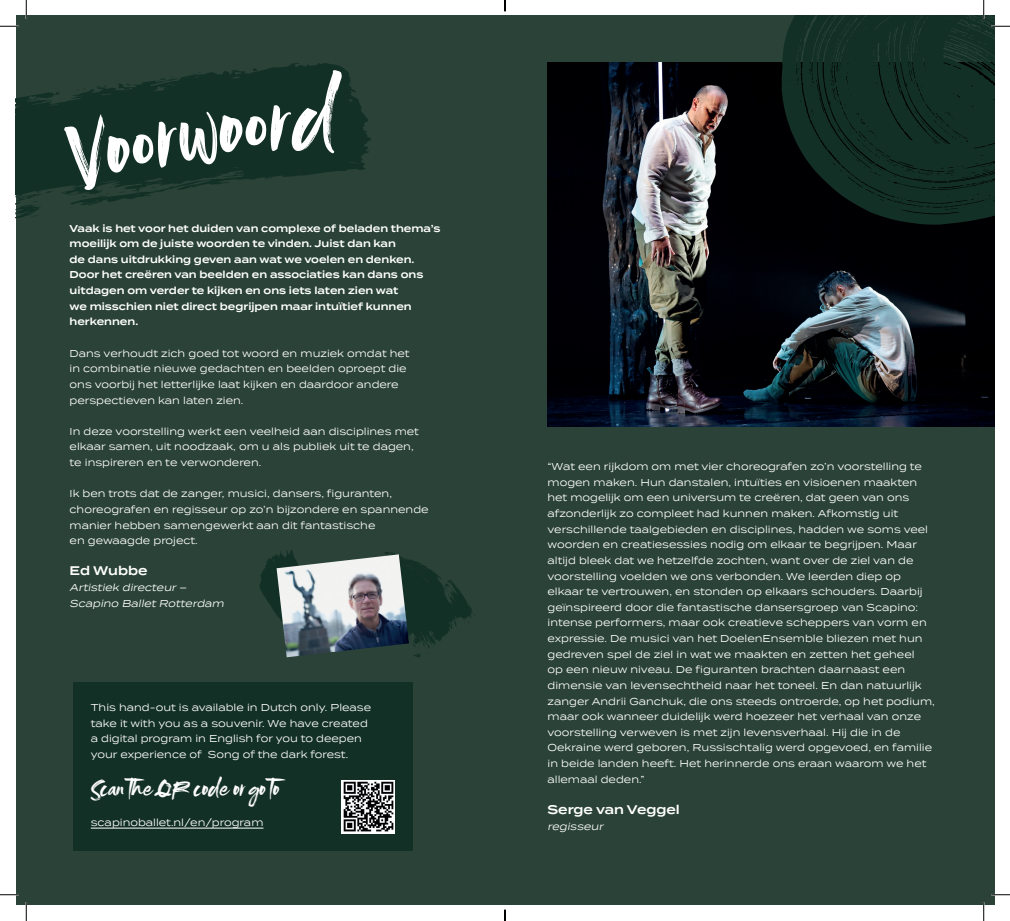
<style>
.page{position:relative;width:1010px;height:921px;background:#fff}
.page>*{position:absolute;margin:0;border:0;box-sizing:border-box;transform-origin:0 0}
.t1{font:17.5px "Rocked ALT";color:#fff}
.t2{font:600 12.5px "Termina";color:#fff}
.t3{font:10px/15.6px "Termina";color:#fff}
.t4{font:600 10px/15.6px "Termina";color:#fff}
.t5{font:italic 10px "Termina";color:#fff}
</style>
<div class="page">
<div style="left:16px;top:16px;width:978px;height:889px;background:#2a4238"></div>
<svg style="left:16px;top:63px;width:355px;height:155px"></svg>
<img style="left:547px;top:63px;width:447px;height:364px">
<div style="left:73px;top:682px;width:339px;height:168px;background:#133027"></div>
<hr style="left:91px;top:827px;width:172px;height:1px;background:#fff">
<img style="left:341px;top:780px;width:53px;height:53px">
<svg style="left:781px;top:16px;width:213px;height:209px;background:#102921"></svg>
<svg style="left:259px;top:550px;width:216px;height:107px"></svg>
<img style="left:276px;top:554px;width:133px;height:103px">
<svg style="left:0;top:25px;width:19px;height:2px"></svg>
<svg style="left:990px;top:25px;width:19px;height:2px"></svg>
<svg style="left:0;top:894px;width:19px;height:1px"></svg>
<svg style="left:991px;top:894px;width:18px;height:1px"></svg>
<svg style="left:25px;top:0;width:2px;height:19px"></svg>
<svg style="left:25px;top:902px;width:2px;height:19px"></svg>
<svg style="left:982px;top:0;width:2px;height:19px"></svg>
<svg style="left:982px;top:902px;width:2px;height:19px"></svg>
<svg style="left:504px;top:909px;width:1px;height:12px"></svg>
<svg style="left:63px;top:69px;width:284px;height:123px"></svg>
<p class="t4" style="left:70px;top:220px;width:372px">Vaak is het voor het duiden van complexe of beladen thema’s moeilijk om de juiste woorden te vinden. Juist dan kan<br>de dans uitdrukking geven aan wat we voelen en denken.</p>
<p class="t4" style="left:70px;top:267px;width:355px">Door het creëren van beelden en associaties kan dans ons uitdagen om verder te kijken en ons iets laten zien wat<br>we misschien niet direct begrijpen maar intuïtief kunnen herkennen.</p>
<p class="t3" style="left:70px;top:345px;width:341px">Dans verhoudt zich goed tot woord en muziek omdat het in combinatie nieuwe gedachten en beelden oproept die ons voorbij het letterlijke laat kijken en daardoor andere perspectieven kan laten zien.</p>
<p class="t3" style="left:70px;top:423px;width:351px">In deze voorstelling werkt een veelheid aan disciplines met elkaar samen, uit noodzaak, om u als publiek uit te dagen, te inspireren en te verwonderen.</p>
<p class="t3" style="left:70px;top:485px;width:360px">Ik ben trots dat de zanger, musici, dansers, figuranten, choreografen en regisseur op zo’n bijzondere en spannende manier hebben samengewerkt aan dit fantastische<br>en gewaagde project.</p>
<p class="t2" style="left:70px;top:562px;width:79px">Ed Wubbe</p>
<p class="t5" style="left:70px;top:580px;width:121px">Artistiek directeur–</p>
<p class="t5" style="left:70px;top:596px;width:158px">Scapino BalletRotterdam</p>
<p class="t3" style="left:91px;top:699px;width:282px">This hand-out is available in Dutch only. Please take it with you as a souvenir. We have created</p>
<p class="t3" style="left:91px;top:730px;width:272px">a digital program in English for you to deepen your experience of Song of the dark forest.</p>
<p class="t1" style="left:91px;top:778px;width:201px">Scan the QR code or go to</p>
<p class="t3" style="left:91px;top:814px;width:174px">scapinoballet.nl/en/program</p>
<p class="t3" style="left:547px;top:458px;width:388px">“Wat een rijkdom om met vier choreografen zo’n voorstelling te mogen maken. Hun danstalen, intuïties en visioenen maakten het mogelijk om een universum te creëren, dat geen van ons afzonderlijk zo compleet had kunnen maken. Afkomstig uit verschillende taalgebieden en disciplines, hadden we soms veel woorden en creatiesessies nodig om elkaar te begrijpen. Maar altijd bleek dat we hetzelfde zochten, want over de ziel van de voorstelling voelden we ons verbonden. We leerden diep op elkaar te vertrouwen, en stonden op elkaars schouders. Daarbij geïnspireerd door die fantastische dansersgroep van Scapino: intense performers, maar ook creatieve scheppers van vorm en expressie. De musici van het DoelenEnsemble bliezen met hun gedreven spel de ziel in wat we maakten en zetten het geheel<br>op een nieuw niveau. De figuranten brachten daarnaast een dimensie van levensechtheid naar het toneel. En dan natuurlijk zanger Andrii Ganchuk, die ons steeds ontroerde, op het podium, maar ook wanneer duidelijk werd hoezeer het verhaal van onze voorstelling verweven is met zijn levensverhaal. Hij die in de Oekraine werd geboren, Russischtalig werd opgevoed, en familie in beide landen heeft. Het herinnerde ons eraan waarom we het allemaal deden.”</p>
<p class="t2" style="left:547px;top:800px;width:134px">Serge van Veggel</p>
<p class="t5" style="left:547px;top:818px;width:60px">regisseur</p>
</div>
